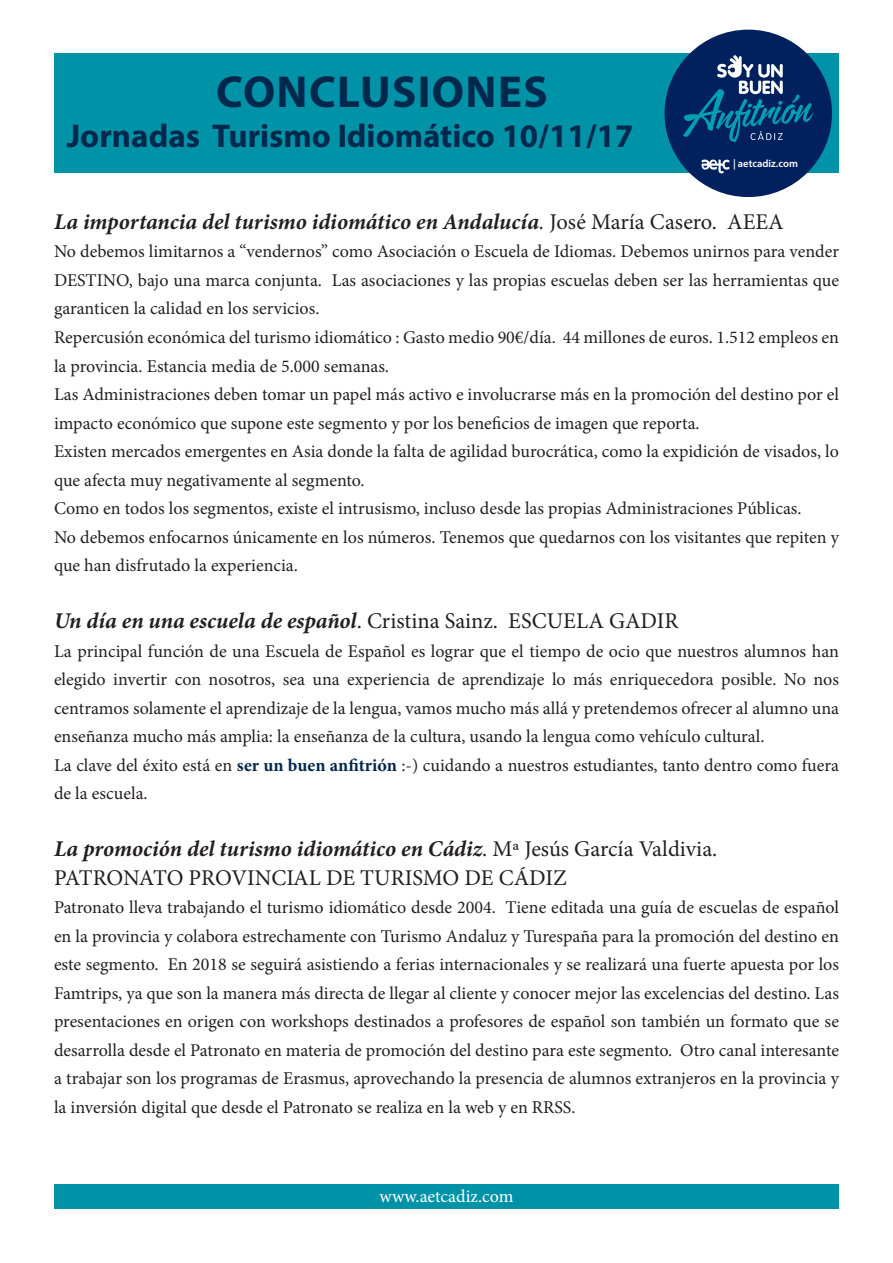
<style>
.page{position:relative;width:893px;height:1263px;background:#fff}
.page>*{position:absolute;margin:0;border:0;box-sizing:border-box;transform-origin:0 0}
.t1{font:700 45px "Myriad Pro";letter-spacing:.03em;color:#00284c}
.t2{font:700 33px "Myriad Pro";color:#00284c}
.t3{font:italic 700 22.5px "Minion Pro";letter-spacing:-.005em;color:#231f20}
.t4{font:22.5px "Minion Pro";color:#231f20}
.t5{font:18px/28.5px "Minion Pro";color:#231f20}
.t6{font:18px "Minion Pro";color:#fff}
.t7{font:600 10.5px "Myriad Pro";color:#fff}
.s1{font-weight:400}
.s2{font-weight:400;font-style:normal}
.s3{font-weight:700;font-style:italic}
.s4{font-weight:700;color:#00284c}
</style>
<div class="page">
<div style="left:54px;top:54px;width:785px;height:119px;background:#0092a7"></div>
<div style="left:54px;top:1184px;width:785px;height:25px;background:#0092a7"></div>
<div style="left:665px;top:30px;width:167px;height:167px;background:#00215d;border-radius:50%"></div>
<svg style="left:683px;top:55px;width:131px;height:87px"></svg>
<svg style="left:701px;top:159px;width:29px;height:14px"></svg>
<p class="t1" style="left:216px;top:63px;width:333px">CONCLUSIONES</p>
<p class="t2" style="left:67px;top:114px;width:568px">Jornadas Turismo Idiomático 10/11/17</p>
<p class="t7" style="left:733px;top:156px;width:66px">| aetcadiz.com</p>
<p class="t3" style="left:54px;top:206px;width:731px">La importancia del turismo idiomático en Andalucía<span class="s1">.</span> <span class="s2">José María Casero. AEEA</span></p>
<p class="t5" style="left:54px;top:238px;width:787px;text-align:justify">No debemos limitarnos a “vendernos” como Asociación o Escuela de Idiomas. Debemos unirnos para vender DESTINO, bajo una marca conjunta. Las asociaciones y las propias escuelas deben ser las herramientas que garanticen la calidad en los servicios.</p>
<p class="t5" style="left:54px;top:323px;width:786px">Repercusión económica del turismo idiomático : Gasto medio 90€/día. 44 millones de euros. 1.512 empleos en la provincia. Estancia media de 5.000 semanas.</p>
<p class="t5" style="left:54px;top:380px;width:786px">Las Administraciones deben tomar un papel más activo e involucrarse más en la promoción del destino por el impacto económico que supone este segmento y por los beneficios de imagen que reporta.</p>
<p class="t5" style="left:54px;top:437px;width:786px">Existen mercados emergentes en Asia donde la falta de agilidad burocrática, como la expidición de visados, lo que afecta muy negativamente al segmento.</p>
<p class="t5" style="left:54px;top:494px;width:749px">Como en todos los segmentos, existe el intrusismo, incluso desde las propias Administraciones Públicas.</p>
<p class="t5" style="left:54px;top:523px;width:787px">No debemos enfocarnos únicamente en los números. Tenemos que quedarnos con los visitantes que repiten y que han disfrutado la experiencia.</p>
<p class="t4" style="left:54px;top:606px;width:626px"><span class="s3">Un día en una escuela de español</span>. Cristina Sainz. ESCUELA GADIR</p>
<p class="t5" style="left:54px;top:637px;width:787px;text-align:justify">La principal función de una Escuela de Español es lograr que el tiempo de ocio que nuestros alumnos han elegido invertir con nosotros, sea una experiencia de aprendizaje lo más enriquecedora posible. No nos centramos solamente el aprendizaje de la lengua, vamos mucho más allá y pretendemos ofrecer al alumno una enseñanza mucho más amplia: la enseñanza de la cultura, usando la lengua como vehículo cultural.</p>
<p class="t5" style="left:54px;top:751px;width:786px">La clave del éxito está en <span class="s4">ser un buen anfitrión</span> :-) cuidando a nuestros estudiantes, tanto dentro como fuera de la escuela.</p>
<p class="t3" style="left:54px;top:833px;width:665px">La promoción del turismo idiomático en Cádiz<span class="s2">. Mª Jesús García Valdivia.</span></p>
<p class="t4" style="left:54px;top:862px;width:514px">PATRONATO PROVINCIAL DE TURISMO DE CÁDIZ</p>
<p class="t5" style="left:54px;top:893px;width:787px;text-align:justify">Patronato lleva trabajando el turismo idiomático desde 2004. Tiene editada una guía de escuelas de español en la provincia y colabora estrechamente con Turismo Andaluz y Turespaña para la promoción del destino en este segmento. En 2018 se seguirá asistiendo a ferias internacionales y se realizará una fuerte apuesta por los Famtrips, ya que son la manera más directa de llegar al cliente y conocer mejor las excelencias del destino. Las presentaciones en origen con workshops destinados a profesores de español son también un formato que se desarrolla desde el Patronato en materia de promoción del destino para este segmento. Otro canal interesante a trabajar son los programas de Erasmus, aprovechando la presencia de alumnos extranjeros en la provincia y la inversión digital que desde el Patronato se realiza en la web y en RRSS.</p>
<p class="t6" style="left:379px;top:1184px;width:135px">www.aetcadiz.com</p>
</div>
